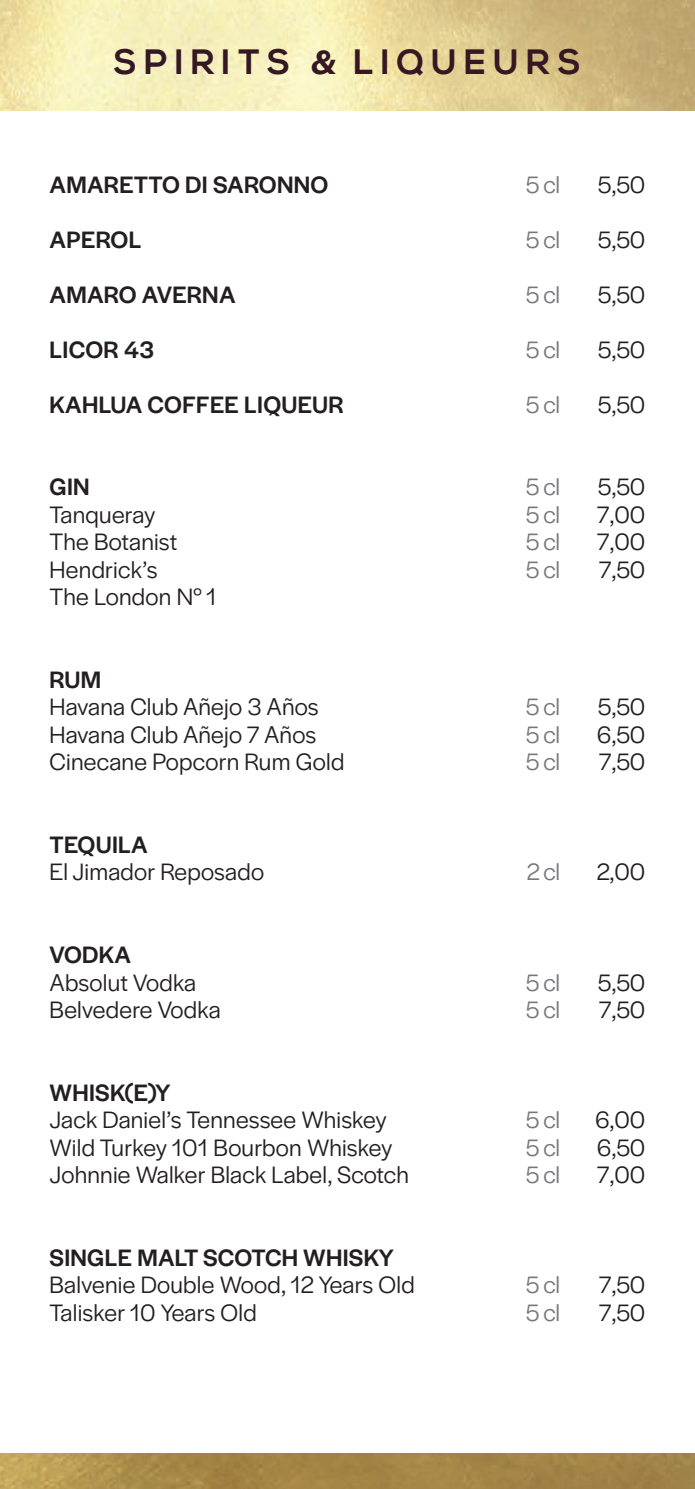
<style>
.page{position:relative;width:695px;height:1489px;background:#fff}
.page>*{position:absolute;margin:0;border:0;box-sizing:border-box;transform-origin:0 0}
.t1{font:700 35px "Nexa";letter-spacing:.2em;color:#361824}
.t2{font:25px/27.5px "Halyard Display";letter-spacing:.01em;color:#231f20}
.t3{font:500 25px "Halyard Display";letter-spacing:.01em;color:#231f20}
.t4{font:25px/27.5px "Halyard Display";letter-spacing:.155em;color:#76787b;text-align:justify}
.s1{font-family:"Halyard Display";font-weight:600}
</style>
<div class="page">
<img style="left:0;top:1453px;width:694px;height:35px">
<img style="left:0;top:0;width:694px;height:110px">
<h1 class="t1" style="left:114px;top:42px;width:468px">SPIRITS <span class="s1">&amp;</span> LIQUEURS</h1>
<p class="t3" style="left:50px;top:166px;width:280px">AMARETTO DI SARONNO</p>
<p class="t3" style="left:50px;top:221px;width:93px">APEROL</p>
<p class="t3" style="left:50px;top:276px;width:187px">AMARO AVERNA</p>
<p class="t3" style="left:50px;top:331px;width:106px">LICOR 43</p>
<p class="t3" style="left:50px;top:386px;width:295px">KAHLUA COFFEE LIQUEUR</p>
<p class="t4" style="left:525px;top:169px;width:36px">5cl</p>
<p class="t4" style="left:525px;top:224px;width:36px">5cl</p>
<p class="t4" style="left:525px;top:279px;width:36px">5cl</p>
<p class="t4" style="left:525px;top:334px;width:36px">5cl</p>
<p class="t4" style="left:525px;top:389px;width:36px">5cl</p>
<p class="t2" style="left:597px;top:169px;width:49px">5,50</p>
<p class="t2" style="left:597px;top:224px;width:49px">5,50</p>
<p class="t2" style="left:597px;top:279px;width:49px">5,50</p>
<p class="t2" style="left:597px;top:334px;width:49px">5,50</p>
<p class="t2" style="left:597px;top:389px;width:49px">5,50</p>
<p class="t3" style="left:50px;top:469px;width:42px">GIN</p>
<p class="t2" style="left:50px;top:499px;width:168px">Tanqueray<br>The Botanist<br>Hendrick’s<br>The London N° 1</p>
<p class="t4" style="left:525px;top:472px;width:36px">5cl 5cl 5cl 5cl</p>
<p class="t2" style="left:597px;top:472px;width:50px;text-align:justify">5,50<br>7,00<br>7,00<br>7,50</p>
<p class="t3" style="left:50px;top:661px;width:53px">RUM</p>
<p class="t2" style="left:50px;top:692px;width:296px">Havana Club Añejo 3 Años<br>Havana Club Añejo 7 Años<br>Cinecane Popcorn Rum Gold</p>
<p class="t4" style="left:525px;top:692px;width:36px">5cl 5cl 5cl</p>
<p class="t2" style="left:597px;top:692px;width:50px;text-align:justify">5,50<br>6,50<br>7,50</p>
<p class="t3" style="left:50px;top:826px;width:99px">TEQUILA</p>
<p class="t2" style="left:50px;top:857px;width:216px">El Jimador Reposado</p>
<p class="t4" style="left:526px;top:857px;width:35px">2cl</p>
<p class="t2" style="left:596px;top:857px;width:50px">2,00</p>
<p class="t3" style="left:50px;top:936px;width:83px">VODKA</p>
<p class="t2" style="left:50px;top:967px;width:173px">Absolut Vodka<br>Belvedere Vodka</p>
<p class="t4" style="left:525px;top:967px;width:36px">5cl<br>5cl</p>
<p class="t2" style="left:597px;top:967px;width:49px">5,50<br>7,50</p>
<p class="t3" style="left:50px;top:1074px;width:122px">WHISK(E)Y</p>
<p class="t2" style="left:50px;top:1104px;width:361px">Jack Daniel’s Tennessee Whiskey<br>Wild Turkey 101 Bourbon Whiskey<br>Johnnie Walker Black Label, Scotch</p>
<p class="t4" style="left:525px;top:1104px;width:36px">5cl 5cl 5cl</p>
<p class="t2" style="left:595px;top:1104px;width:52px;text-align:justify">6,00<br>6,50<br>7,00</p>
<p class="t3" style="left:50px;top:1239px;width:346px">SINGLE MALT SCOTCH WHISKY</p>
<p class="t2" style="left:50px;top:1269px;width:366px">Balvenie Double Wood, 12 Years Old<br>Talisker 10 Years Old</p>
<p class="t4" style="left:525px;top:1269px;width:36px">5cl<br>5cl</p>
<p class="t2" style="left:598px;top:1269px;width:48px">7,50<br>7,50</p>
</div>
